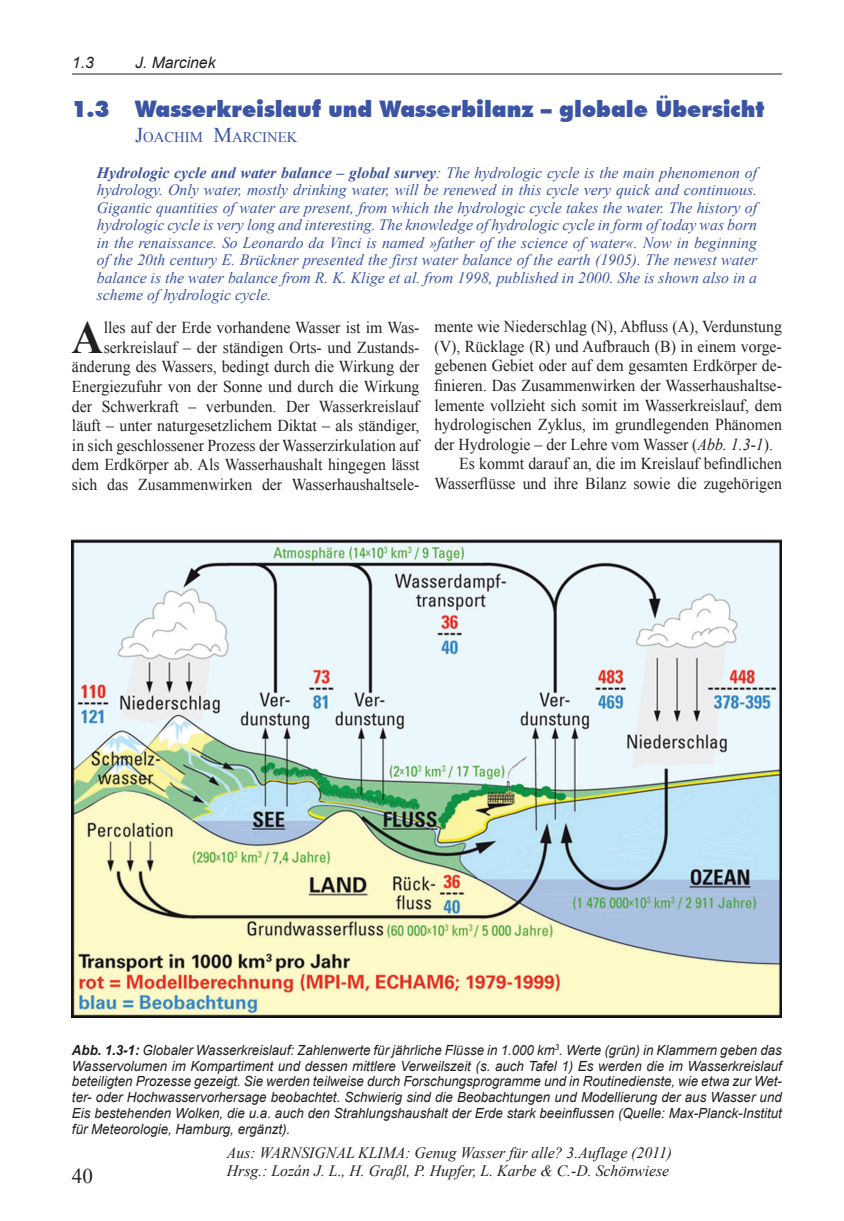
<style>
.page{position:relative;width:844px;height:1221px;background:#fff}
.page>*{position:absolute;margin:0;border:0;box-sizing:border-box;transform-origin:0 0}
.t1{font:700 46.2px "Times New Roman";color:#231f20;scale:.95 1}
.t2{font:900 22.75px "Futura BT";color:#3b54a4;scale:.96 1}
.t3{font:21px "Times New Roman";color:#231f20}
.t4{font:16.62px/19.6px "Times New Roman";color:#231f20;text-align:right;scale:.95 1}
.t5{font:italic 15.75px/17.5px "Times New Roman";color:#3b54a4;text-align:justify}
.t6{font:italic 15.75px/17.5px "Times New Roman";color:#231f20}
.t7{font:italic 15.75px "Arial";color:#231f20}
.t8{font:14.7px "Times New Roman";color:#3b54a4}
.t9{font:italic 14px/15.8px "Arial";color:#231f20;text-align:justify;scale:.95 1}
.s1{font-size:21px}
.s2{font-weight:700}
.s3{font-style:italic}
</style>
<div class="page">
<hr style="left:72px;top:74px;width:709px;height:1px;background:#231f20">
<img style="left:72px;top:539px;width:709px;height:478px">
<p class="t7" style="left:72px;top:52px;width:23px">1.3</p>
<p class="t7" style="left:135px;top:52px;width:82px">J. Marcinek</p>
<h2 class="t2" style="left:72px;top:95px;width:722px">1.3 Wasserkreislauf und Wasserbilanz – globale Übersicht</h2>
<p class="t8" style="left:135px;top:127px;width:164px"><span class="s1">J</span>OACHIM <span class="s1">M</span>ARCINEK</p>
<p class="t5" style="left:97px;top:163px;width:661px"><span class="s2">Hydrologic cycle and water balance – global survey</span>: The hydrologic cycle is the main phenomenon of hydrology. Only water, mostly drinking water, will be renewed in this cycle very quick and continuous.<br>Gigantic quantities of water are present, from which the hydrologic cycle takes the water. The history of hydrologic cycle is very long and interesting. The knowledge of hydrologic cycle in form of today was born in the renaissance. So Leonardo da Vinci is named »father of the science of water«. Now in beginning of the 20th century E. Brückner presented the first water balance of the earth (1905). The newest water balance is the water balance from R. K. Klige et al. from 1998, published in 2000. She is shown also in a scheme of hydrologic cycle.</p>
<p class="t4" style="left:434px;top:316px;width:367px">mente wie Niederschlag (N), Abfluss (A), Verdunstung</p>
<p class="t4" style="left:434px;top:336px;width:367px">(V), Rücklage (R) und Aufbrauch (B) in einem vorge-</p>
<p class="t4" style="left:434px;top:355px;width:367px">gebenen Gebiet oder auf dem gesamten Erdkörper de-</p>
<p class="t4" style="left:434px;top:375px;width:367px">finieren. Das Zusammenwirken der Wasserhaushaltse-</p>
<p class="t4" style="left:434px;top:395px;width:367px">lemente vollzieht sich somit im Wasserkreislauf, dem</p>
<p class="t4" style="left:434px;top:414px;width:367px">hydrologischen Zyklus, im grundlegenden Phänomen</p>
<p class="t4" style="left:434px;top:434px;width:358px">der Hydrologie – der Lehre vom Wasser (<span class="s3">Abb. 1.3-1</span>).</p>
<p class="t4" style="left:459px;top:454px;width:341px">Es kommt darauf an, die im Kreislauf befindlichen</p>
<p class="t4" style="left:434px;top:473px;width:367px">Wasserflüsse und ihre Bilanz sowie die zugehörigen</p>
<p class="t4" style="left:72px;top:317px;width:367px">lles auf der Erde vorhandene Wasser ist im Was&shy;serkreislauf – der ständigen Orts- und Zustands&shy;änderung des Wassers, bedingt durch die Wirkung der Energiezufuhr von der Sonne und durch die Wirkung der Schwerkraft – verbunden. Der Wasserkreislauf läuft – unter naturgesetzlichem Diktat – als ständiger, in sich geschlossener Prozess der Wasserzirkulation auf dem Erdkörper ab. Als Wasserhaushalt hingegen lässt sich das Zusammenwirken der Wasserhaushaltsele-</p>
<h1 class="t1" style="left:72px;top:305px;width:35px">A</h1>
<p class="t9" style="left:72px;top:1042px;width:748px"><span class="s2">Abb. 1.3-1:</span> Globaler Wasserkreislauf: Zahlenwerte für jährliche Flüsse in 1.000 km<sup>3</sup>. Werte (grün) in Klammern geben das Wasservolumen im Kompartiment und dessen mittlere Verweilszeit (s. auch Tafel 1) Es werden die im Wasserkreislauf beteiligten Prozesse gezeigt. Sie werden teilweise durch Forschungsprogramme und in Routinedienste, wie etwa zur Wet&shy;ter- oder Hochwasservorhersage beobachtet. Schwierig sind die Beobachtungen und Modellierung der aus Wasser und Eis bestehenden Wolken, die u.a. auch den Strahlungshaushalt der Erde stark beeinflussen (Quelle: Max-Planck-Institut für Meteorologie, Hamburg, ergänzt).</p>
<p class="t3" style="left:72px;top:1162px;width:22px">40</p>
<p class="t6" style="left:227px;top:1143px;width:446px">Aus: WARNSIGNAL KLIMA: Genug Wasser für alle? 3.Auflage (2011)<br>Hrsg.: Lozán J. L., H. Graßl, P. Hupfer, L. Karbe &amp; C.-D. Schönwiese</p>
</div>
